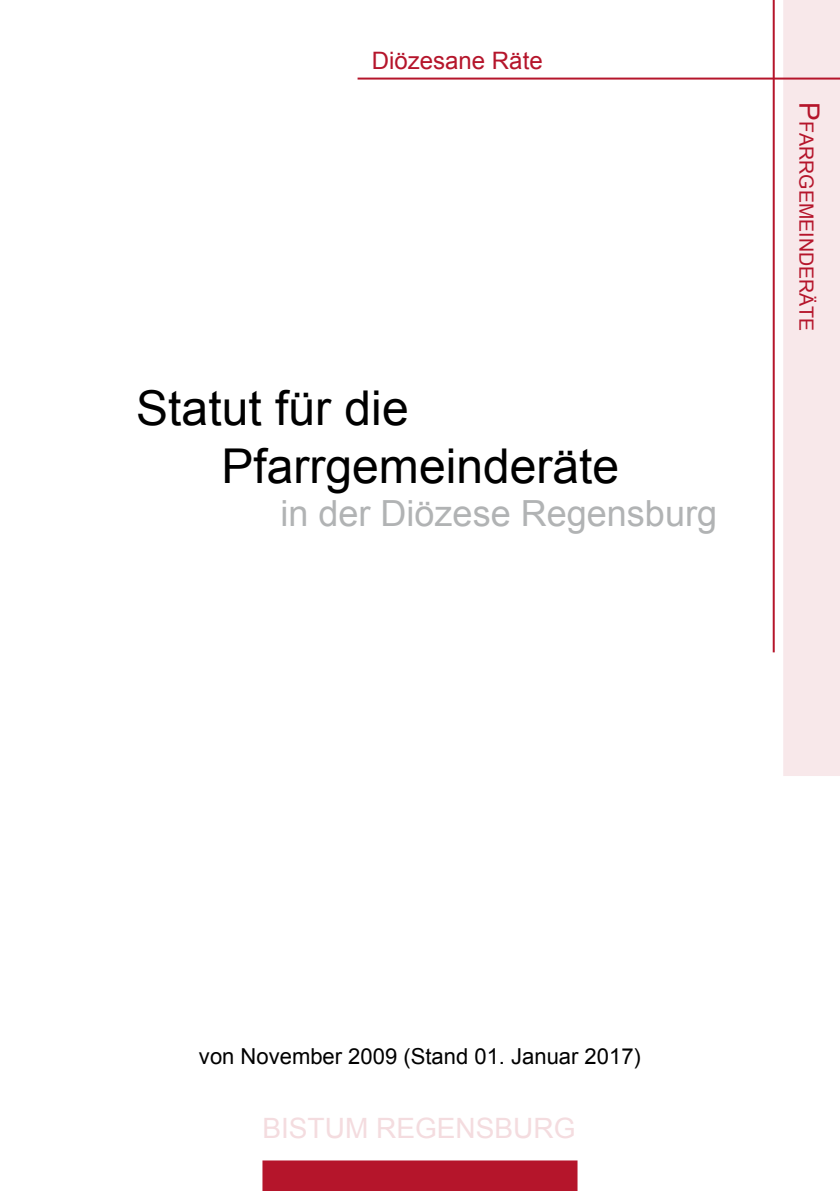
<style>
.page{position:relative;width:840px;height:1191px;background:#fff}
.page>*{position:absolute;margin:0;border:0;box-sizing:border-box;transform-origin:0 0}
.t1{font:48px/57.6px "Arial";color:#000}
.t2{font:36px "Arial";color:#b1b3b4}
.t3{font:28px "Arial";color:#f4dcdf}
.t4{font:24px "Arial";color:#b5152b}
.t5{font:22px "Arial";color:#000}
.t6{font:19.6px "Arial";color:#b5152b}
.s1{font-size:28px}
</style>
<div class="page">
<div style="left:262px;top:1160px;width:315px;height:31px;background:#b5152b"></div>
<hr style="left:772px;top:0;width:2px;height:652px;background:#b5152b">
<div style="left:782px;top:0;width:57px;height:776px;background:#f8e8ea"></div>
<hr style="left:357px;top:78px;width:482px;height:2px;background:#b5152b">
<p class="t4" style="left:371px;top:45px;width:172px">Diözesane Räte</p>
<h1 class="t1" style="left:221px;top:380px;width:399px;text-indent:-85px">Statut für die<br>Pfarrgemeinderäte</h1>
<h2 class="t2" style="left:280px;top:489px;width:438px">in der Diözese Regensburg</h2>
<p class="t6" style="left:818px;top:102px;width:230px;rotate:90deg"><span class="s1">P</span>farrgemeinderäte</p>
<p class="t5" style="left:199px;top:1041px;width:443px">von November 2009 (Stand 01. Januar 2017)</p>
<p class="t3" style="left:262px;top:1109px;width:314px">bistum regensburg</p>
</div>
